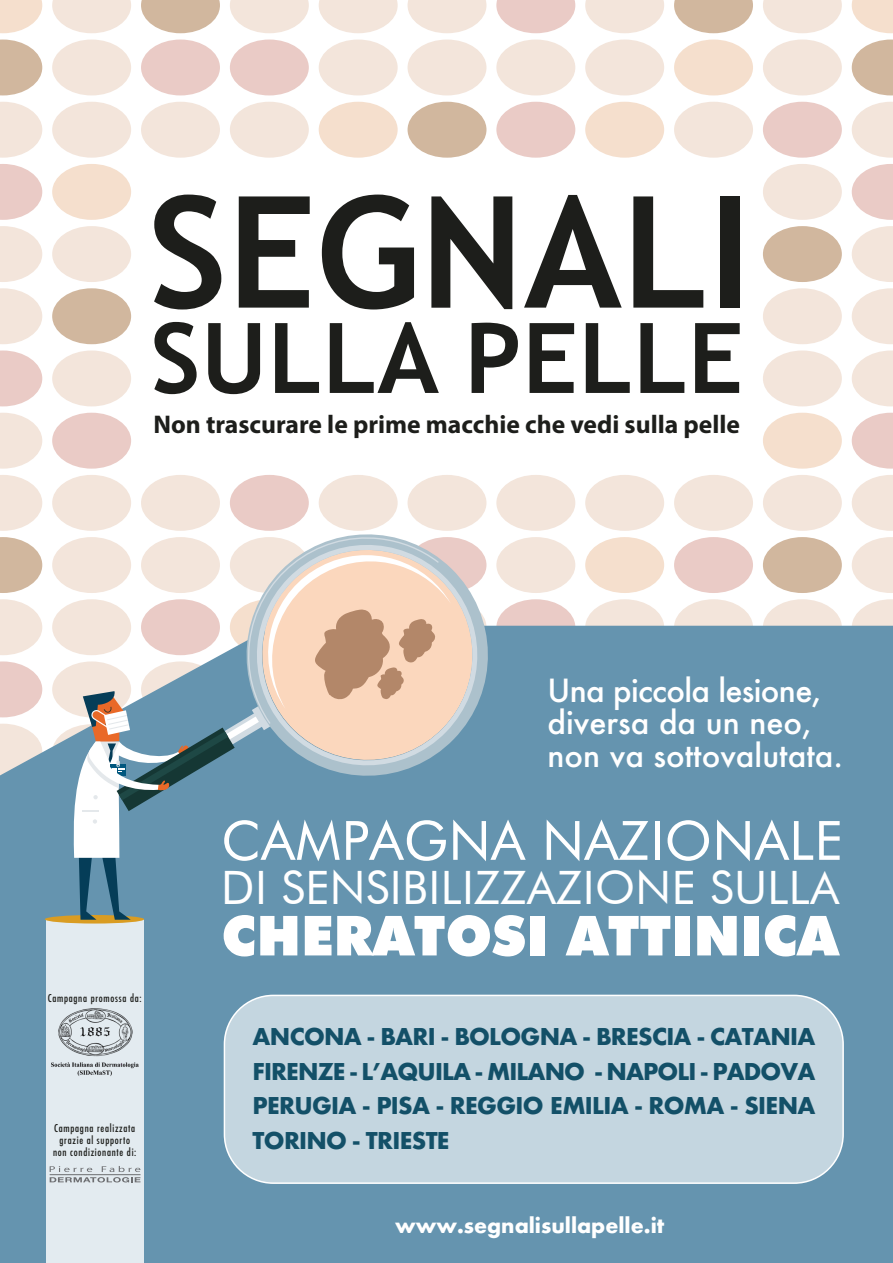
<style>
.page{position:relative;width:893px;height:1263px;background:#fff}
.page>*{position:absolute;margin:0;border:0;box-sizing:border-box;transform-origin:0 0}
.t1{font:700 155.4px "Trebuchet MS";color:#1d1e1b}
.t2{font:700 97.65px "Trebuchet MS";letter-spacing:.005em;color:#1d1e1b}
.t3{font:900 55.2px "Futura BT";color:#fff}
.t4{font:54.3px "Futura BT";letter-spacing:.01em;color:#fff}
.t5{font:46.05px "Futura BT";letter-spacing:.01em;color:#fff}
.t6{font:500 31.05px/32.2px "Futura";color:#fff}
.t7{font:700 25.65px "Myriad Pro";color:#1d1e1b}
.t8{font:700 22.5px/34.5px "Futura";letter-spacing:-.03em;color:#135068;text-align:justify}
.t9{font:700 20.1px "Futura";color:#fff}
.t10{font:condensed 10.5px/12px "Futura";letter-spacing:.07em;color:#1d1e1b;text-align:center}
</style>
<div class="page">
<div style="left:230px;top:40px;width:79px;height:55px;background:#eacbc6;border-radius:50%"></div>
<div style="left:319px;top:40px;width:79px;height:55px;background:#f3e5db;border-radius:50%"></div>
<div style="left:408px;top:40px;width:78px;height:55px;background:#f3e5db;border-radius:50%"></div>
<div style="left:496px;top:40px;width:79px;height:55px;background:#f3e5db;border-radius:50%"></div>
<div style="left:585px;top:40px;width:79px;height:55px;background:#f3e5db;border-radius:50%"></div>
<div style="left:674px;top:40px;width:79px;height:55px;background:#f5dfcd;border-radius:50%"></div>
<div style="left:763px;top:40px;width:79px;height:55px;background:#f3e5db;border-radius:50%"></div>
<svg style="left:852px;top:40px;width:41px;height:55px"></svg>
<div style="left:52px;top:40px;width:79px;height:55px;background:#f3e5db;border-radius:50%"></div>
<div style="left:141px;top:40px;width:79px;height:55px;background:#eacbc6;border-radius:50%"></div>
<svg style="left:0;top:40px;width:42px;height:55px"></svg>
<svg style="left:230px;top:0;width:79px;height:33px"></svg>
<svg style="left:319px;top:0;width:79px;height:33px"></svg>
<svg style="left:408px;top:0;width:78px;height:33px"></svg>
<svg style="left:496px;top:0;width:79px;height:33px"></svg>
<svg style="left:585px;top:0;width:79px;height:33px"></svg>
<svg style="left:674px;top:0;width:79px;height:33px"></svg>
<svg style="left:763px;top:0;width:79px;height:33px"></svg>
<svg style="left:852px;top:0;width:41px;height:33px"></svg>
<svg style="left:52px;top:0;width:79px;height:33px"></svg>
<svg style="left:141px;top:0;width:79px;height:33px"></svg>
<svg style="left:0;top:0;width:42px;height:33px"></svg>
<div style="left:230px;top:102px;width:79px;height:56px;background:#f3e5db;border-radius:50%"></div>
<div style="left:319px;top:102px;width:79px;height:56px;background:#f5dfcd;border-radius:50%"></div>
<div style="left:408px;top:102px;width:78px;height:56px;background:#d1b79e;border-radius:50%"></div>
<div style="left:496px;top:102px;width:79px;height:56px;background:#eacbc6;border-radius:50%"></div>
<div style="left:585px;top:102px;width:79px;height:56px;background:#f5dfcd;border-radius:50%"></div>
<div style="left:674px;top:102px;width:79px;height:56px;background:#f3e5db;border-radius:50%"></div>
<div style="left:763px;top:102px;width:79px;height:56px;background:#eacbc6;border-radius:50%"></div>
<svg style="left:852px;top:102px;width:41px;height:56px"></svg>
<div style="left:52px;top:102px;width:79px;height:56px;background:#f3e5db;border-radius:50%"></div>
<div style="left:141px;top:102px;width:79px;height:56px;background:#f3e5db;border-radius:50%"></div>
<svg style="left:0;top:102px;width:42px;height:56px"></svg>
<div style="left:763px;top:164px;width:79px;height:56px;background:#f3e5db;border-radius:50%"></div>
<svg style="left:852px;top:164px;width:41px;height:56px"></svg>
<div style="left:52px;top:164px;width:79px;height:56px;background:#f5dfcd;border-radius:50%"></div>
<svg style="left:0;top:164px;width:42px;height:56px"></svg>
<div style="left:763px;top:226px;width:79px;height:56px;background:#d1b79e;border-radius:50%"></div>
<svg style="left:852px;top:226px;width:41px;height:56px"></svg>
<div style="left:52px;top:226px;width:79px;height:56px;background:#f3e5db;border-radius:50%"></div>
<svg style="left:0;top:226px;width:42px;height:56px"></svg>
<div style="left:763px;top:288px;width:79px;height:56px;background:#f3e5db;border-radius:50%"></div>
<svg style="left:852px;top:288px;width:41px;height:56px"></svg>
<div style="left:52px;top:288px;width:79px;height:56px;background:#d1b79e;border-radius:50%"></div>
<svg style="left:0;top:288px;width:42px;height:56px"></svg>
<div style="left:763px;top:350px;width:79px;height:56px;background:#f3e5db;border-radius:50%"></div>
<svg style="left:852px;top:350px;width:41px;height:56px"></svg>
<div style="left:52px;top:350px;width:79px;height:56px;background:#f3e5db;border-radius:50%"></div>
<svg style="left:0;top:350px;width:42px;height:56px"></svg>
<div style="left:763px;top:413px;width:79px;height:56px;background:#f5dfcd;border-radius:50%"></div>
<svg style="left:852px;top:413px;width:41px;height:56px"></svg>
<div style="left:52px;top:413px;width:79px;height:56px;background:#eacbc6;border-radius:50%"></div>
<svg style="left:0;top:413px;width:42px;height:56px"></svg>
<div style="left:230px;top:475px;width:79px;height:56px;background:#eacbc6;border-radius:50%"></div>
<div style="left:319px;top:475px;width:79px;height:56px;background:#f3e5db;border-radius:50%"></div>
<div style="left:408px;top:475px;width:78px;height:56px;background:#f3e5db;border-radius:50%"></div>
<div style="left:496px;top:475px;width:79px;height:56px;background:#f3e5db;border-radius:50%"></div>
<div style="left:585px;top:475px;width:79px;height:56px;background:#f3e5db;border-radius:50%"></div>
<div style="left:674px;top:475px;width:79px;height:56px;background:#f3e5db;border-radius:50%"></div>
<div style="left:763px;top:475px;width:79px;height:56px;background:#f3e5db;border-radius:50%"></div>
<svg style="left:852px;top:475px;width:41px;height:56px"></svg>
<div style="left:52px;top:475px;width:79px;height:56px;background:#f3e5db;border-radius:50%"></div>
<div style="left:141px;top:475px;width:79px;height:56px;background:#f3e5db;border-radius:50%"></div>
<svg style="left:0;top:475px;width:42px;height:56px"></svg>
<div style="left:496px;top:537px;width:79px;height:56px;background:#f3e5db;border-radius:50%"></div>
<div style="left:585px;top:537px;width:79px;height:56px;background:#f5dfcd;border-radius:50%"></div>
<div style="left:674px;top:537px;width:79px;height:56px;background:#eacbc6;border-radius:50%"></div>
<div style="left:763px;top:537px;width:79px;height:56px;background:#d1b79e;border-radius:50%"></div>
<svg style="left:852px;top:537px;width:41px;height:56px"></svg>
<div style="left:52px;top:537px;width:79px;height:56px;background:#f3e5db;border-radius:50%"></div>
<svg style="left:0;top:537px;width:42px;height:56px"></svg>
<div style="left:496px;top:599px;width:79px;height:56px;background:#eacbc6;border-radius:50%"></div>
<div style="left:585px;top:599px;width:79px;height:56px;background:#f3e5db;border-radius:50%"></div>
<div style="left:674px;top:599px;width:79px;height:56px;background:#f3e5db;border-radius:50%"></div>
<div style="left:763px;top:599px;width:79px;height:56px;background:#f3e5db;border-radius:50%"></div>
<svg style="left:852px;top:599px;width:41px;height:27px"></svg>
<div style="left:52px;top:599px;width:79px;height:56px;background:#f3e5db;border-radius:50%"></div>
<svg style="left:0;top:599px;width:42px;height:27px"></svg>
<div style="left:0;top:626px;width:893px;height:637px;background:#6594af"></div>
<div style="left:224px;top:995px;width:619px;height:188px;background:#c4d6e0;border-radius:49px"></div>
<div style="left:224px;top:995px;width:620px;height:189px;border:2px solid #fff;border-radius:49px"></div>
<div style="left:46px;top:920px;width:98px;height:343px;background:#e3ebf0"></div>
<img style="left:44px;top:1005px;width:102px;height:73px">
<svg style="left:50px;top:1166px;width:91px;height:16px"></svg>
<hr style="left:50px;top:1174px;width:91px;height:1px;background:#6c6d70">
<div style="left:45px;top:915px;width:99px;height:8px;background:#d99c22;border-radius:50%"></div>
<svg style="left:241px;top:522px;width:259px;height:266px"></svg>
<svg style="left:451px;top:534px;width:38px;height:242px;background:#bec3c7"></svg>
<svg style="left:72px;top:531px;width:379px;height:389px"></svg>
<h1 class="t1" style="left:148px;top:155px;width:605px">SEGNALI</h1>
<h2 class="t2" style="left:151px;top:297px;width:594px">SULLA PELLE</h2>
<p class="t7" style="left:153px;top:408px;width:588px">Non trascurare le prime macchie che vedi sulla pelle</p>
<p class="t10" style="left:48px;top:992px;width:95px">Campagna promossa da:</p>
<p class="t10" style="left:53px;top:1122px;width:85px">Campagna realizzata grazie al supporto non condizionante di:</p>
<h3 class="t6" style="left:548px;top:674px;width:297px">Una piccola lesione, diversa da un neo, non va sottovalutata.</h3>
<h3 class="t4" style="left:221px;top:807px;width:623px">CAMPAGNA NAZIONALE</h3>
<h3 class="t5" style="left:221px;top:860px;width:619px">DI SENSIBILIZZAZIONE SULLA</h3>
<h3 class="t3" style="left:221px;top:902px;width:619px">CHERATOSI ATTINICA</h3>
<p class="t8" style="left:253px;top:1020px;width:564px">ANCONA - BARI - BOLOGNA - BRESCIA - CATANIA FIRENZE - L’AQUILA - MILANO - NAPOLI - PADOVA PERUGIA - PISA - REGGIO EMILIA - ROMA - SIENA TORINO - TRIESTE</p>
<p class="t9" style="left:395px;top:1211px;width:271px">www.segnalisullapelle.it</p>
</div>
